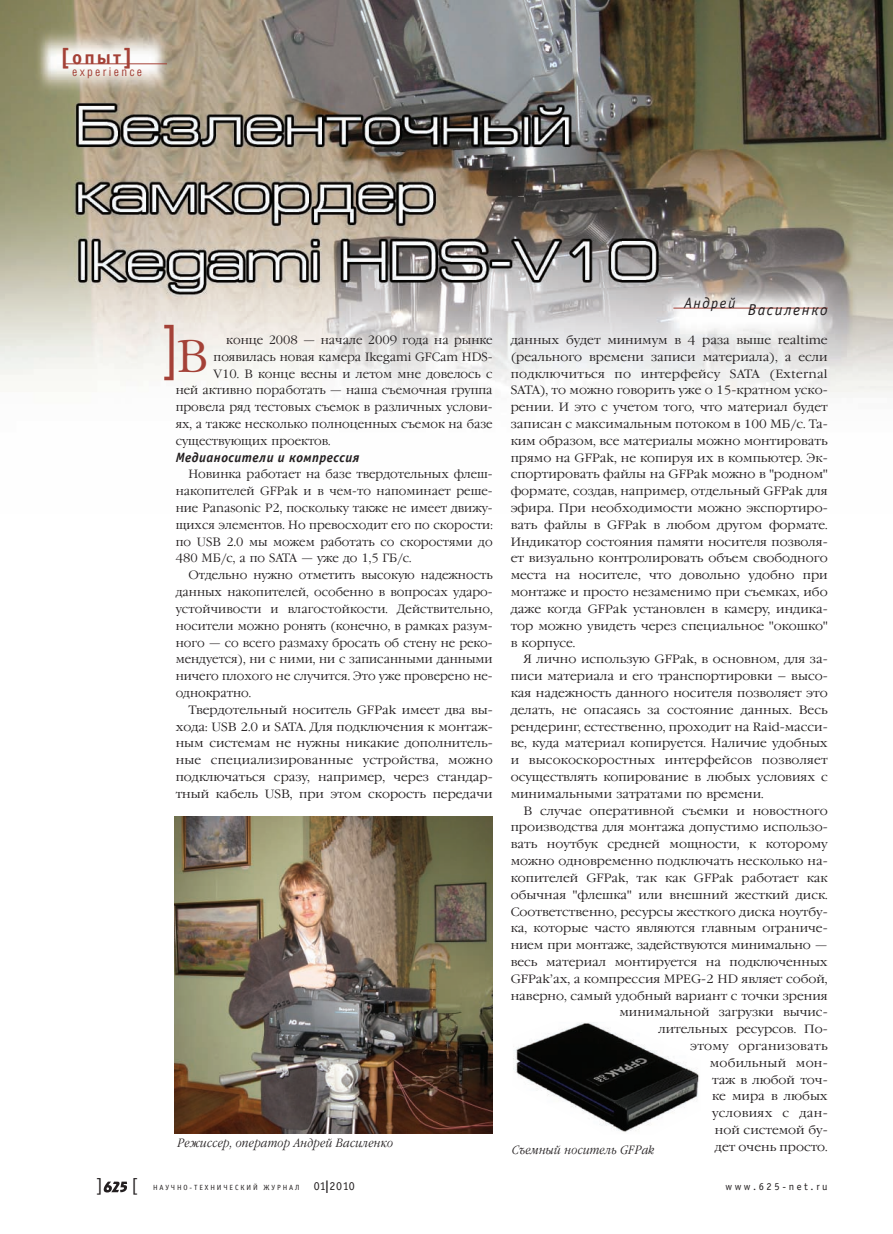
<style>
.page{position:relative;width:893px;height:1234px;background:#fff}
.page>*{position:absolute;margin:0;border:0;box-sizing:border-box;transform-origin:0 0}
.t1{font:60.15px "Helios Cond";color:#a44137;scale:.91 1}
.t2{font:700 19.5px "Officina Sans C";color:#a44137}
.t3{font:18px "Officina Sans C";color:#231f20}
.t4{font:italic 15.75px "Officina Sans C";letter-spacing:.1em;color:#231f20}
.t5{font:italic 15px "Officina Sans C";letter-spacing:.1em;color:#231f20}
.t6{font:italic 700 13.5px "Officina Sans C";letter-spacing:.03em;color:#231f20}
.t7{font:300 12px "Garamond C";color:#231f20;scale:1.05 1}
.t8{font:300 12px "Garamond C";color:#231f20}
.t9{font:300 12px "Garamond C";letter-spacing:.02em;color:#231f20;scale:1.05 1}
.t10{font:italic 300 12px "Garamond C";letter-spacing:.03em;color:#231f20;scale:.85 1}
.t11{font:300 12px "Garamond C";letter-spacing:-.02em;color:#231f20;scale:1.05 1}
.t12{font:300 12px "Garamond C";letter-spacing:.025em;color:#231f20;scale:1.05 1}
.t13{font:12px "Helios Cond";letter-spacing:.19em;color:#a44137}
.t14{font:12px "Officina Sans C";color:#231f20}
.t15{font:10.5px "Officina Sans C";letter-spacing:.25em;color:#231f20}
.t16{font:7.5px "Officina Sans C";letter-spacing:.25em;color:#231f20}
.s1{font-size:22.5px}
.s2{font-family:"Garamond C";font-weight:300;font-size:45.15px}
.s3{font-size:12px}
</style>
<div class="page">
<img style="left:0;top:0;width:893px;height:398px">
<hr style="left:64px;top:63px;width:103px;height:1px;background:#a44137">
<hr style="left:673px;top:308px;width:155px;height:1px;background:#a44137">
<svg style="left:104px;top:1181px;width:23px;height:11px"></svg>
<img style="left:174px;top:816px;width:319px;height:316px">
<img style="left:513px;top:1022px;width:186px;height:110px">
<p class="t2" style="left:60px;top:46px;width:74px"><span class="s1">[</span>опыт<span class="s1">]</span></p>
<p class="t13" style="left:72px;top:68px;width:71px">experience</p>
<p class="t5" style="left:684px;top:294px;width:53px">Андрей</p>
<p class="t4" style="left:748px;top:300px;width:81px">Василенко</p>
<p class="t1" style="left:161px;top:325px;width:53px">]<span class="s2">В</span></p>
<p class="t7" style="left:511px;top:332px;width:303px">данных будет минимум в 4 раза выше realtime</p>
<p class="t7" style="left:511px;top:349px;width:303px">(реального времени записи материала), а если</p>
<p class="t9" style="left:511px;top:366px;width:303px">подключиться по интерфейсу SATA (External</p>
<p class="t7" style="left:511px;top:383px;width:303px">SATA), то можно говорить уже о 15-кратном уско-</p>
<p class="t7" style="left:511px;top:400px;width:303px">рении. И это с учетом того, что материал будет</p>
<p class="t7" style="left:511px;top:416px;width:303px">записан c максимальным потоком в 100 МБ/с. Та-</p>
<p class="t7" style="left:511px;top:433px;width:303px">ким образом, все материалы можно монтировать</p>
<p class="t7" style="left:511px;top:450px;width:303px">прямо на GFPak, не копируя их в компьютер. Эк-</p>
<p class="t7" style="left:511px;top:467px;width:303px">спортировать файлы на GFPak можно в "родном"</p>
<p class="t7" style="left:511px;top:484px;width:303px">формате, создав, например, отдельный GFPak для</p>
<p class="t7" style="left:511px;top:500px;width:303px">эфира. При необходимости можно экспортиро-</p>
<p class="t7" style="left:511px;top:517px;width:303px">вать файлы в GFPak в любом другом формате.</p>
<p class="t7" style="left:511px;top:534px;width:303px">Индикатор состояния памяти носителя позволя-</p>
<p class="t7" style="left:511px;top:551px;width:303px">ет визуально контролировать объем свободного</p>
<p class="t7" style="left:511px;top:568px;width:303px">места на носителе, что довольно удобно при</p>
<p class="t7" style="left:511px;top:584px;width:303px">монтаже и просто незаменимо при съемках, ибо</p>
<p class="t7" style="left:511px;top:601px;width:303px">даже когда GFPak установлен в камеру, индика-</p>
<p class="t7" style="left:511px;top:618px;width:303px">тор можно увидеть через специальное "окошко"</p>
<p class="t7" style="left:511px;top:635px;width:63px">в корпусе.</p>
<p class="t7" style="left:523px;top:652px;width:291px">Я лично использую GFPak, в основном, для за-</p>
<p class="t7" style="left:511px;top:668px;width:303px">писи материала и его транспортировки – высо-</p>
<p class="t7" style="left:511px;top:685px;width:303px">кая надежность данного носителя позволяет это</p>
<p class="t7" style="left:511px;top:702px;width:303px">делать, не опасаясь за состояние данных. Весь</p>
<p class="t7" style="left:511px;top:719px;width:303px">рендеринг, естественно, проходит на Raid-масси-</p>
<p class="t7" style="left:511px;top:736px;width:303px">ве, куда материал копируется. Наличие удобных</p>
<p class="t7" style="left:511px;top:752px;width:303px">и высокоскоростных интерфейсов позволяет</p>
<p class="t7" style="left:511px;top:769px;width:303px">осуществлять копирование в любых условиях с</p>
<p class="t7" style="left:511px;top:786px;width:242px">минимальными затратами по времени.</p>
<p class="t7" style="left:523px;top:803px;width:291px">В случае оперативной съемки и новостного</p>
<p class="t7" style="left:511px;top:820px;width:303px">производства для монтажа допустимо использо-</p>
<p class="t7" style="left:511px;top:836px;width:303px">вать ноутбук средней мощности, к которому</p>
<p class="t7" style="left:511px;top:853px;width:303px">можно одновременно подключать несколько на-</p>
<p class="t7" style="left:511px;top:870px;width:303px">копителей GFPak, так как GFPak работает как</p>
<p class="t7" style="left:511px;top:887px;width:303px">обычная "флешка" или внешний жесткий диск.</p>
<p class="t7" style="left:511px;top:904px;width:303px">Соответственно, ресурсы жесткого диска ноутбу-</p>
<p class="t7" style="left:511px;top:920px;width:303px">ка, которые часто являются главным ограниче-</p>
<p class="t11" style="left:511px;top:937px;width:303px">нием при монтаже, задействуются минимально —</p>
<p class="t7" style="left:511px;top:954px;width:303px">весь материал монтируется на подключенных</p>
<p class="t7" style="left:511px;top:971px;width:303px">GFPak’ах, а компрессия MPEG-2 HD являет собой,</p>
<p class="t7" style="left:511px;top:988px;width:303px">наверно, самый удобный вариант с точки зрения</p>
<p class="t7" style="left:619px;top:1004px;width:200px">минимальной загрузки вычис-</p>
<p class="t7" style="left:658px;top:1021px;width:163px">лительных ресурсов. По-</p>
<p class="t9" style="left:690px;top:1038px;width:132px">этому организовать</p>
<p class="t9" style="left:710px;top:1055px;width:114px">мобильный мон-</p>
<p class="t7" style="left:712px;top:1072px;width:112px">таж в любой точ-</p>
<p class="t7" style="left:712px;top:1088px;width:112px">ке мира в любых</p>
<p class="t12" style="left:712px;top:1105px;width:112px">условиях с дан-</p>
<p class="t7" style="left:715px;top:1122px;width:109px">ной системой бу-</p>
<p class="t7" style="left:715px;top:1139px;width:109px">дет очень просто.</p>
<p class="t8" style="left:226px;top:332px;width:268px">конце 2008 — начале 2009 года на рынке</p>
<p class="t8" style="left:214px;top:349px;width:281px">появилась новая камера Ikegami GFCam HDS-</p>
<p class="t8" style="left:214px;top:366px;width:281px">V10. В конце весны и летом мне довелось с</p>
<p class="t8" style="left:176px;top:383px;width:318px">ней активно поработать — наша съемочная группа</p>
<p class="t8" style="left:176px;top:400px;width:318px">провела ряд тестовых съемок в различных услови-</p>
<p class="t8" style="left:176px;top:416px;width:318px">ях, а также несколько полноценных съемок на базе</p>
<p class="t8" style="left:176px;top:433px;width:156px">существующих проектов.</p>
<p class="t6" style="left:176px;top:449px;width:185px">Медианосители и компрессия</p>
<p class="t8" style="left:188px;top:467px;width:306px">Новинка работает на базе твердотельных флеш-</p>
<p class="t8" style="left:176px;top:484px;width:318px">накопителей GFPak и в чем-то напоминает реше-</p>
<p class="t8" style="left:176px;top:500px;width:318px">ние Panasonic P2, поскольку также не имеет движу-</p>
<p class="t8" style="left:176px;top:517px;width:318px">щихся элементов. Но превосходит его по скорости:</p>
<p class="t8" style="left:176px;top:534px;width:318px">по USB 2.0 мы можем работать со скоростями до</p>
<p class="t8" style="left:176px;top:551px;width:237px">480 МБ/с, а по SATA — уже до 1,5 ГБ/с.</p>
<p class="t8" style="left:188px;top:568px;width:306px">Отдельно нужно отметить высокую надежность</p>
<p class="t8" style="left:176px;top:584px;width:318px">данных накопителей, особенно в вопросах ударо-</p>
<p class="t8" style="left:176px;top:601px;width:319px">устойчивости и влагостойкости. Действительно,</p>
<p class="t8" style="left:176px;top:618px;width:318px">носители можно ронять (конечно, в рамках разум-</p>
<p class="t8" style="left:176px;top:635px;width:318px">ного — со всего размаху бросать об стену не реко-</p>
<p class="t8" style="left:176px;top:652px;width:318px">мендуется), ни с ними, ни с записанными данными</p>
<p class="t8" style="left:176px;top:668px;width:318px">ничего плохого не случится. Это уже проверено не-</p>
<p class="t8" style="left:176px;top:685px;width:77px">однократно.</p>
<p class="t7" style="left:188px;top:702px;width:291px">Твердотельный носитель GFPak имеет два вы-</p>
<p class="t7" style="left:176px;top:719px;width:303px">хода: USB 2.0 и SATA. Для подключения к монтаж-</p>
<p class="t7" style="left:176px;top:736px;width:303px">ным системам не нужны никакие дополнитель-</p>
<p class="t7" style="left:176px;top:752px;width:303px">ные специализированные устройства, можно</p>
<p class="t7" style="left:176px;top:769px;width:303px">подключаться сразу, например, через стандар-</p>
<p class="t7" style="left:176px;top:786px;width:303px">тный кабель USB, при этом скорость передачи</p>
<p class="t10" style="left:178px;top:1135px;width:255px">Режиссер, оператор Андрей Василенко</p>
<p class="t10" style="left:512px;top:1142px;width:169px">Съемный носитель GFPak</p>
<p class="t3" style="left:96px;top:1174px;width:8px">]</p>
<p class="t3" style="left:131px;top:1174px;width:8px">[</p>
<p class="t16" style="left:153px;top:1182px;width:177px">НАУЧНО-ТЕХНИЧЕСКИЙ ЖУРНАЛ <span class="s3">01</span>❘</p>
<p class="t14" style="left:330px;top:1178px;width:27px">2010</p>
<p class="t15" style="left:725px;top:1179px;width:104px">www.625-net.ru</p>
</div>
